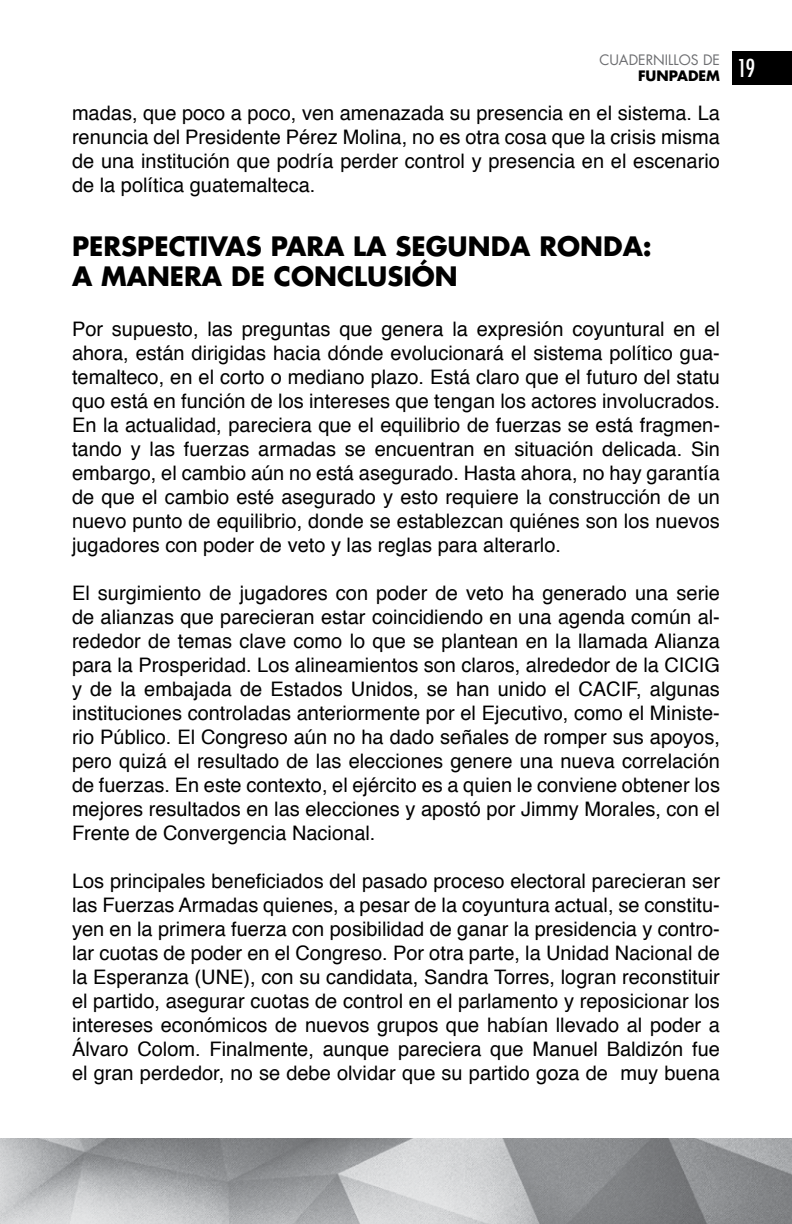
<style>
.page{position:relative;width:792px;height:1224px;background:#fff}
.page>*{position:absolute;margin:0;border:0;box-sizing:border-box;transform-origin:0 0}
.t1{font:700 26px/30px "Futura LT";color:#000}
.t2{font:20px/24px "Helvetica";color:#000;text-align:justify}
.t3{font:14px/16px "Futura LT";color:#6d6e71}
.s1{font-weight:700;color:#000}
</style>
<div class="page">
<div style="left:732px;top:51px;width:60px;height:34px;background:#000"></div>
<img style="left:0;top:1139px;width:792px;height:85px">
<p class="t3" style="left:638px;top:52px;width:119px;text-indent:-39px">CUADERNILLOS DE<br><span class="s1">FUNPADEM</span> <sup>19</sup></p>
<p class="t2" style="left:72px;top:102px;width:649px">madas, que poco a poco, ven amenazada su presencia en el sistema. La renuncia del Presidente Pérez Molina, no es otra cosa que la crisis misma de una institución que podría perder control y presencia en el escenario de la política guatemalteca.</p>
<h1 class="t1" style="left:72px;top:231px;width:581px">PERSPECTIVAS PARA LA SEGUNDA RONDA:<br>A MANERA DE CONCLUSIÓN</h1>
<p class="t2" style="left:72px;top:318px;width:650px">Por supuesto, las preguntas que genera la expresión coyuntural en el ahora, están dirigidas hacia dónde evolucionará el sistema político gua&shy;temalteco, en el corto o mediano plazo. Está claro que el futuro del statu quo está en función de los intereses que tengan los actores involucrados.<br>En la actualidad, pareciera que el equilibrio de fuerzas se está fragmen&shy;tando y las fuerzas armadas se encuentran en situación delicada. Sin embargo, el cambio aún no está asegurado. Hasta ahora, no hay garantía de que el cambio esté asegurado y esto requiere la construcción de un nuevo punto de equilibrio, donde se establezcan quiénes son los nuevos jugadores con poder de veto y las reglas para alterarlo.</p>
<p class="t2" style="left:72px;top:582px;width:650px">El surgimiento de jugadores con poder de veto ha generado una serie de alianzas que parecieran estar coincidiendo en una agenda común al&shy;rededor de temas clave como lo que se plantean en la llamada Alianza para la Prosperidad. Los alineamientos son claros, alrededor de la CICIG y de la embajada de Estados Unidos, se han unido el CACIF, algunas instituciones controladas anteriormente por el Ejecutivo, como el Ministe&shy;rio Público. El Congreso aún no ha dado señales de romper sus apoyos, pero quizá el resultado de las elecciones genere una nueva correlación de fuerzas. En este contexto, el ejército es a quien le conviene obtener los mejores resultados en las elecciones y apostó por Jimmy Morales, con el Frente de Convergencia Nacional.</p>
<p class="t2" style="left:72px;top:870px;width:649px">Los principales beneficiados del pasado proceso electoral parecieran ser las Fuerzas Armadas quienes, a pesar de la coyuntura actual, se constitu&shy;yen en la primera fuerza con posibilidad de ganar la presidencia y contro&shy;lar cuotas de poder en el Congreso. Por otra parte, la Unidad Nacional de la Esperanza (UNE), con su candidata, Sandra Torres, logran reconstituir el partido, asegurar cuotas de control en el parlamento y reposicionar los intereses económicos de nuevos grupos que habían llevado al poder a Álvaro Colom. Finalmente, aunque pareciera que Manuel Baldizón fue el gran perdedor, no se debe olvidar que su partido goza de muy buena</p>
</div>
